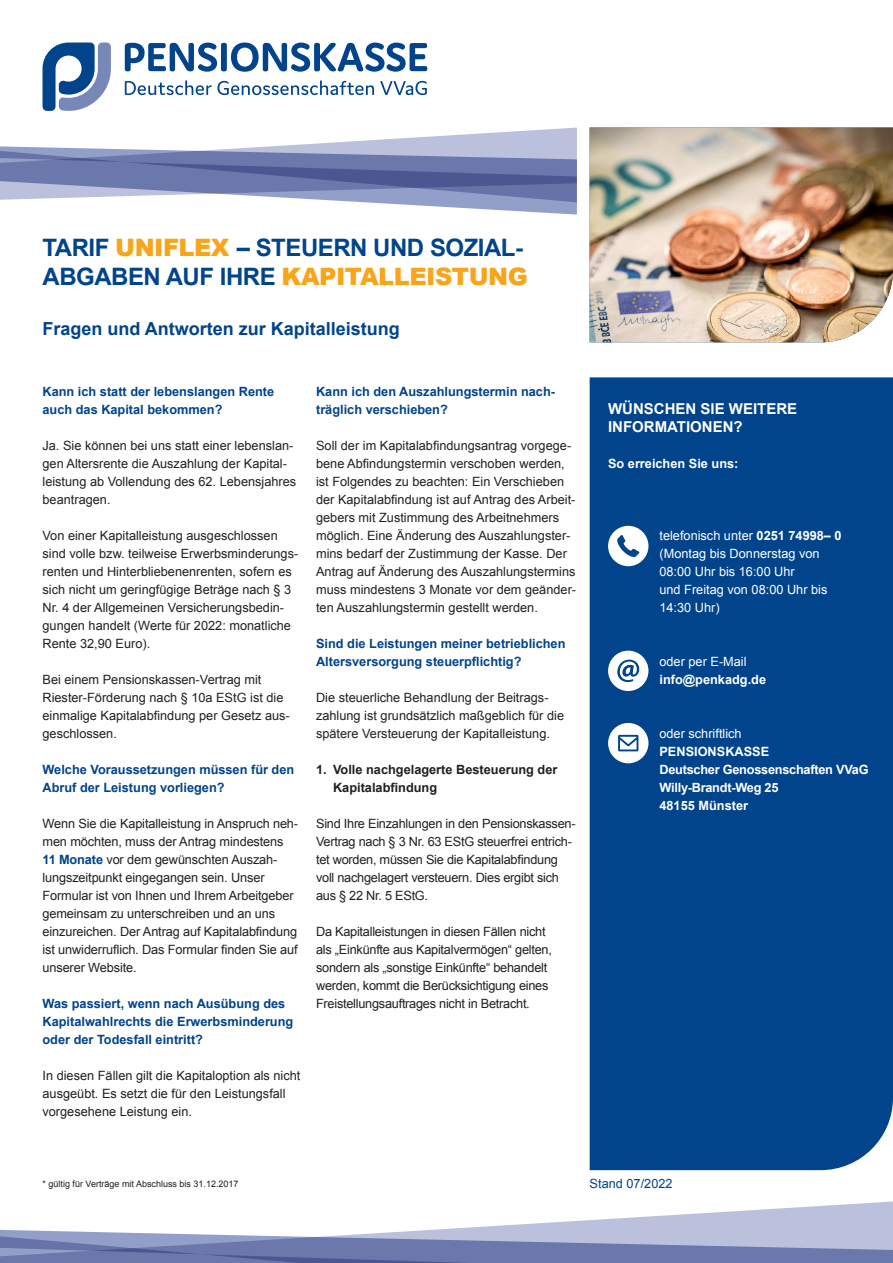
<style>
.page{position:relative;width:893px;height:1263px;background:#fff}
.page>*{position:absolute;margin:0;border:0;box-sizing:border-box;transform-origin:0 0}
.t1{font:700 24px/28.8px "Arial";letter-spacing:-.02em;color:#01448c}
.t2{font:700 18px "Arial";color:#01448c}
.t3{font:700 15px/18px "Arial";color:#fff}
.t4{font:12.75px/18px "Arial";color:#231f20}
.t5{font:12.75px/18px "Arial";letter-spacing:-.02em;color:#231f20}
.t6{font:700 12.75px/18px "Arial";color:#01448c}
.t7{font:12.75px/18px "Arial";color:#fff}
.t8{font:700 12.75px/18px "Arial";letter-spacing:-.02em;color:#fff}
.t9{font:700 12.75px/18px "Arial";color:#231f20}
.t10{font:700 12.75px "Arial";color:#fff}
.t11{font:12.75px "Arial";color:#01448c}
.t12{font:9px "Arial";color:#231f20}
.s1{font-weight:900;color:#f9a51b}
.s2{font-weight:700;color:#01448c}
.s3{font-weight:700}
</style>
<div class="page">
<div style="left:590px;top:377px;width:303px;height:793px;background:#01448c"></div>
<img style="left:590px;top:128px;width:303px;height:214px">
<div style="left:608px;top:526px;width:40px;height:40px;background:#fff;border-radius:50%"></div>
<svg style="left:617px;top:535px;width:22px;height:22px"></svg>
<div style="left:608px;top:651px;width:40px;height:40px;background:#fff;border-radius:50%"></div>
<svg style="left:617px;top:660px;width:22px;height:22px"></svg>
<div style="left:608px;top:723px;width:40px;height:40px;background:#fff;border-radius:50%"></div>
<svg style="left:618px;top:735px;width:20px;height:16px"></svg>
<svg style="left:0;top:128px;width:577px;height:87px"></svg>
<svg style="left:125px;top:43px;width:92px;height:29px"></svg>
<div style="left:221px;top:43px;width:6px;height:28px;background:#01448c;border-radius:3px"></div>
<svg style="left:231px;top:43px;width:196px;height:29px"></svg>
<svg style="left:125px;top:80px;width:249px;height:15px"></svg>
<svg style="left:380px;top:81px;width:47px;height:14px"></svg>
<svg style="left:43px;top:43px;width:68px;height:68px"></svg>
<svg style="left:431px;top:1201px;width:462px;height:29px"></svg>
<svg style="left:0;top:1230px;width:893px;height:33px;background:#8994be"></svg>
<h1 class="t1" style="left:43px;top:234px;width:487px">TARIF <span class="s1">UNIFLEX</span> – STEUERN UND SOZIAL-<br>ABGABEN AUF IHRE <span class="s1">KAPITALLEISTUNG</span></h1>
<h2 class="t2" style="left:43px;top:317px;width:359px">Fragen und Antworten zur Kapitalleistung</h2>
<p class="t6" style="left:43px;top:383px;width:233px">Kann ich statt der lebenslangen Rente auch das Kapital bekommen?</p>
<p class="t4" style="left:43px;top:437px;width:255px">Ja. Sie können bei uns statt einer lebenslan&shy;gen Altersrente die Auszahlung der Kapital&shy;leistung ab Vollendung des 62. Lebensjahres beantragen.</p>
<p class="t4" style="left:43px;top:527px;width:257px">Von einer Kapitalleistung ausgeschlossen sind volle bzw. teilweise Erwerbsminderungs&shy;renten und Hinterbliebenenrenten, sofern es sich nicht um geringfügige Beträge nach § 3<br>Nr. 4 der Allgemeinen Versicherungsbedin&shy;gungen handelt (Werte für 2022: monatliche Rente 32,90 Euro).</p>
<p class="t4" style="left:43px;top:671px;width:249px">Bei einem Pensionskassen-Vertrag mit Riester-Förderung nach § 10a EStG ist die einmalige Kapitalabfindung per Gesetz aus&shy;geschlossen.</p>
<p class="t6" style="left:43px;top:761px;width:253px">Welche Voraussetzungen müssen für den<br>Abruf der Leistung vorliegen?</p>
<p class="t4" style="left:43px;top:815px;width:257px">Wenn Sie die Kapitalleistung in Anspruch neh&shy;men möchten, muss der Antrag mindestens <span class="s2">11 Monate</span> vor dem gewünschten Auszah&shy;lungszeitpunkt eingegangen sein. Unser Formular ist von Ihnen und Ihrem Arbeitgeber gemeinsam zu unterschreiben und an uns einzureichen. Der Antrag auf Kapitalabfindung ist unwiderruflich. Das Formular finden Sie auf unserer Website.</p>
<p class="t6" style="left:43px;top:995px;width:252px">Was passiert, wenn nach Ausübung des<br>Kapitalwahlrechts die Erwerbsminderung oder der Todesfall eintritt?</p>
<p class="t4" style="left:43px;top:1067px;width:259px">In diesen Fällen gilt die Kapitaloption als nicht ausgeübt. Es setzt die für den Leistungsfall vorgesehene Leistung ein.</p>
<p class="t6" style="left:316px;top:383px;width:240px">Kann ich den Auszahlungstermin nach&shy;träglich verschieben?</p>
<p class="t4" style="left:316px;top:437px;width:262px">Soll der im Kapitalabfindungsantrag vorgege&shy;bene Abfindungstermin verschoben werden, ist Folgendes zu beachten: Ein Verschieben der Kapitalabfindung ist auf Antrag des Arbeit&shy;gebers mit Zustimmung des Arbeitnehmers möglich. Eine Änderung des Auszahlungster&shy;mins bedarf der Zustimmung der Kasse. Der Antrag auf Änderung des Auszahlungstermins muss mindestens 3 Monate vor dem geänder&shy;ten Auszahlungstermin gestellt werden.</p>
<p class="t6" style="left:316px;top:635px;width:251px">Sind die Leistungen meiner betrieblichen<br>Altersversorgung steuerpflichtig?</p>
<p class="t4" style="left:316px;top:689px;width:250px">Die steuerliche Behandlung der Beitrags&shy;zahlung ist grundsätzlich maßgeblich für die spätere Versteuerung der Kapitalleistung.</p>
<p class="t9" style="left:333px;top:761px;width:226px;text-indent:-17px">1. Volle nachgelagerte Besteuerung der<br>Kapitalabfindung</p>
<p class="t5" style="left:316px;top:815px;width:261px">Sind Ihre Einzahlungen in den Pensionskassen-Vertrag nach § 3 Nr. 63 EStG steuerfrei entrich&shy;tet worden, müssen Sie die Kapitalabfindung voll nachgelagert versteuern. Dies ergibt sich aus § 22 Nr. 5 EStG.</p>
<p class="t5" style="left:316px;top:923px;width:237px">Da Kapitalleistungen in diesen Fällen nicht als „Einkünfte aus Kapitalvermögen“ gelten, sondern als „sonstige Einkünfte“ behandelt werden, kommt die Berücksichtigung eines Freistellungsauftrages nicht in Betracht.</p>
<p class="t3" style="left:608px;top:400px;width:191px">WÜNSCHEN SIE WEITERE<br>INFORMATIONEN?</p>
<p class="t10" style="left:608px;top:455px;width:132px">So erreichen Sie uns:</p>
<p class="t7" style="left:659px;top:527px;width:184px">telefonisch unter <span class="s3">0251 74998– 0 </span>(Montag bis Donnerstag von<br>08:00 Uhr bis 16:00 Uhr<br>und Freitag von 08:00 Uhr bis<br>14:30 Uhr)</p>
<p class="t7" style="left:659px;top:653px;width:89px">oder per E-Mail</p>
<p class="t10" style="left:659px;top:671px;width:108px">info@penkadg.de</p>
<p class="t7" style="left:659px;top:725px;width:84px">oder schriftlich</p>
<p class="t8" style="left:659px;top:743px;width:211px">PENSIONSKASSE<br>Deutscher Genossenschaften VVaG<br>Willy-Brandt-Weg 25<br>48155 Münster</p>
<p class="t12" style="left:43px;top:1178px;width:198px">* gültig für Verträge mit Abschluss bis 31.12.2017</p>
<p class="t11" style="left:590px;top:1175px;width:84px">Stand 07/2022</p>
</div>
